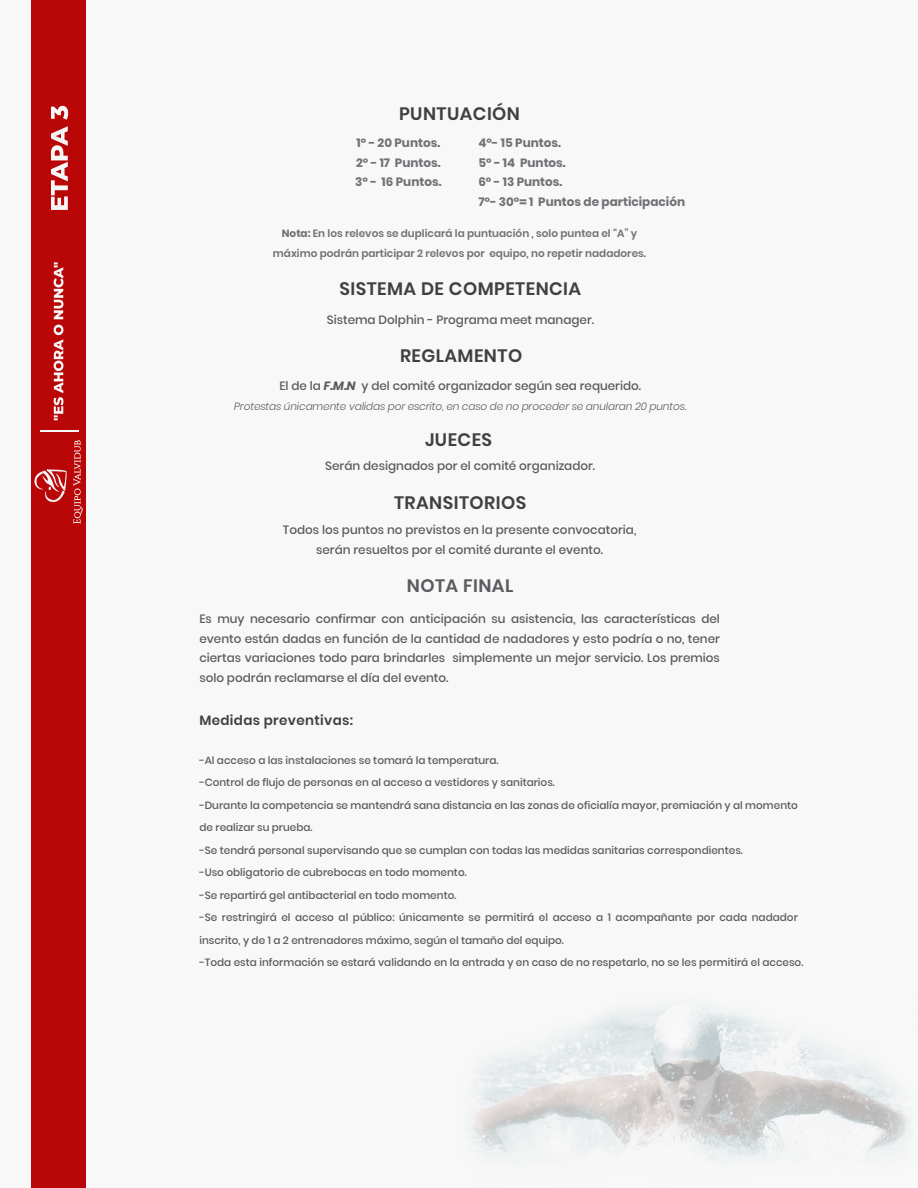
<style>
.page{position:relative;width:918px;height:1188px;background:#f8f8f8}
.page>*{position:absolute;margin:0;border:0;box-sizing:border-box;transform-origin:0 0}
.t1{font:600 18px "Poppins";letter-spacing:.025em;color:#423f40}
.t2{font:600 18px "Poppins";letter-spacing:.025em;color:#5b5b5f}
.t3{font:600 13.5px "Poppins";letter-spacing:.025em;color:#423f40}
.t4{font:500 12px/19.5px "Poppins";color:#5b5b5f;text-align:center}
.t5{font:700 12px/19.5px "Poppins";color:#717176;text-align:justify}
.t6{font:500 10.5px/22.5px "Poppins";color:#5b5b5f}
.t7{font:600 10.5px/19.5px "Poppins";color:#717176;text-align:center}
.t8{font:italic 300 10.5px "Poppins";letter-spacing:-.01em;color:#5b5b5f}
.s1{font-weight:700}
.s2{font-weight:700;font-style:italic}
</style>
<div class="page">
<img style="left:470px;top:1007px;width:440px;height:155px">
<div style="left:31px;top:0;width:55px;height:1188px;background:#b90606"></div>
<svg style="left:34px;top:440px;width:49px;height:84px"></svg>
<hr style="left:40px;top:431px;width:39px;height:1px;background:#f7f7f8">
<svg style="left:51px;top:126px;width:17px;height:84px"></svg>
<svg style="left:51px;top:106px;width:17px;height:14px"></svg>
<svg style="left:54px;top:325px;width:9px;height:95px"></svg>
<svg style="left:54px;top:262px;width:9px;height:57px"></svg>
<h1 class="t1" style="left:399px;top:103px;width:123px">PUNTUACIÓN</h1>
<p class="t5" style="left:355px;top:133px;width:88px">1º - 20 Puntos.<br>2º - 17 Puntos.<br>3º - 16 Puntos.</p>
<p class="t5" style="left:478px;top:133px;width:208px;text-align:left">4º- 15 Puntos.<br>5º - 14 Puntos.<br>6º - 13 Puntos.<br>7°- 30°= 1 Puntos de participación</p>
<p class="t7" style="left:273px;top:224px;width:375px"><span class="s1">Nota:</span> En los relevos se duplicará la puntuación , solo puntea el “A” y máximo podrán participar 2 relevos por equipo, no repetir nadadores.</p>
<h1 class="t1" style="left:339px;top:279px;width:243px">SISTEMA DE COMPETENCIA</h1>
<p class="t4" style="left:327px;top:310px;width:269px">Sistema Dolphin - Programa meet manager.</p>
<h1 class="t1" style="left:400px;top:345px;width:124px">REGLAMENTO</h1>
<p class="t4" style="left:279px;top:376px;width:363px">El de la <span class="s2">F.M.N</span> y del comité organizador según sea requerido.</p>
<p class="t8" style="left:234px;top:400px;width:454px">Protestas únicamente validas por escrito, en caso de no proceder se anularan 20 puntos.</p>
<h1 class="t1" style="left:425px;top:430px;width:69px">JUECES</h1>
<p class="t4" style="left:325px;top:456px;width:272px">Serán designados por el comité organizador.</p>
<h1 class="t1" style="left:394px;top:493px;width:134px">TRANSITORIOS</h1>
<p class="t4" style="left:283px;top:520px;width:355px">Todos los puntos no previstos en la presente convocatoria, serán resueltos por el comité durante el evento.</p>
<h1 class="t2" style="left:407px;top:576px;width:108px">NOTA FINAL</h1>
<p class="t4" style="left:199px;top:609px;width:522px;text-align:justify">Es muy necesario confirmar con anticipación su asistencia, las características del evento están dadas en función de la cantidad de nadadores y esto podría o no, tener ciertas variaciones todo para brindarles simplemente un mejor servicio. Los premios solo podrán reclamarse el día del evento.</p>
<p class="t3" style="left:199px;top:712px;width:155px">Medidas preventivas:</p>
<p class="t6" style="left:199px;top:749px;width:605px">-Al acceso a las instalaciones se tomará la temperatura.<br>-Control de flujo de personas en al acceso a vestidores y sanitarios.<br>-Durante la competencia se mantendrá sana distancia en las zonas de oficialía mayor, premiación y al momento de realizar su prueba.<br>-Se tendrá personal supervisando que se cumplan con todas las medidas sanitarias correspondientes.<br>-Uso obligatorio de cubrebocas en todo momento.<br>-Se repartirá gel antibacterial en todo momento.<br>-Se restringirá el acceso al público: únicamente se permitirá el acceso a 1 acompañante por cada nadador inscrito, y de 1 a 2 entrenadores máximo, según el tamaño del equipo.<br>-Toda esta información se estará validando en la entrada y en caso de no respetarlo, no se les permitirá el acceso.</p>
</div>
